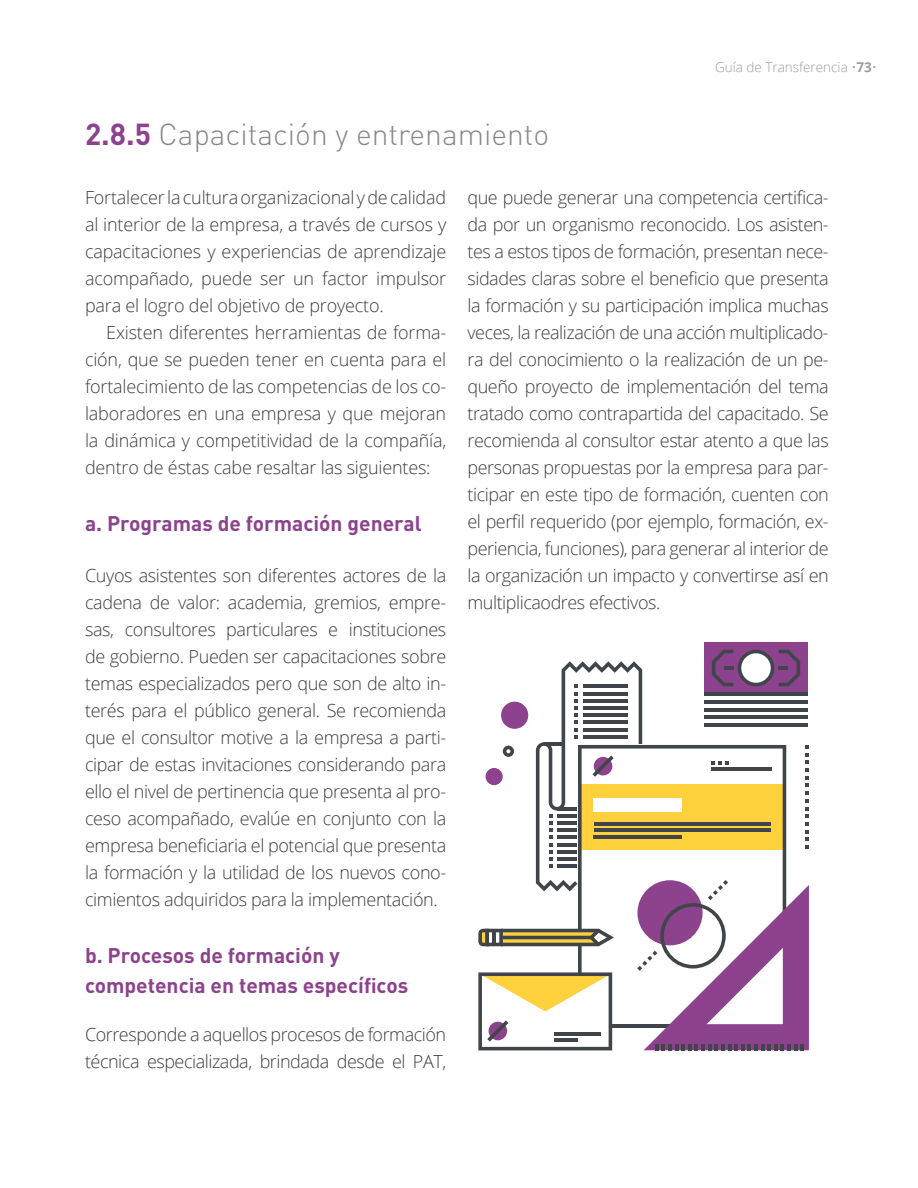
<style>
.page{position:relative;width:918px;height:1188px;background:#fff}
.page>*{position:absolute;margin:0;border:0;box-sizing:border-box;transform-origin:0 0}
.t1{font:300 30px "DIN Pro";color:#878787}
.t2{font:700 21px/30px "DIN Pro";color:#8d428e}
.t3{font:300 18px/27px "Open Sans";letter-spacing:-.02em;color:#3c3c3b;text-align:justify}
.t4{font:300 13.5px "Open Sans";color:#9d9d9c}
.s1{font-weight:700}
.s2{font-weight:700;color:#8d428e}
</style>
<div class="page">
<div style="left:704px;top:642px;width:104px;height:52px;background:#8d428e"></div>
<svg style="left:478px;top:650px;width:331px;height:400px"></svg>
<p class="t4" style="left:715px;top:58px;width:163px">Guía de Transferencia •<span class="s1">73</span>•</p>
<h1 class="t1" style="left:85px;top:114px;width:466px"><span class="s2">2.8.5</span> Capacitación y entrenamiento</h1>
<p class="t3" style="left:85px;top:184px;width:363px">Fortalecer la cultura organizacional y de calidad al interior de la empresa, a través de cursos y capacitaciones y experiencias de aprendizaje acompañado, puede ser un factor impulsor para el logro del objetivo de proyecto.</p>
<p class="t3" style="left:85px;top:319px;width:363px;text-indent:21px">Existen diferentes herramientas de forma&shy;ción, que se pueden tener en cuenta para el fortalecimiento de las competencias de los co&shy;laboradores en una empresa y que mejoran la dinámica y competitividad de la compañía, dentro de éstas cabe resaltar las siguientes:</p>
<p class="t2" style="left:85px;top:508px;width:338px">a. Programas de formación general</p>
<p class="t3" style="left:85px;top:562px;width:363px">Cuyos asistentes son diferentes actores de la cadena de valor: academia, gremios, empre&shy;sas, consultores particulares e instituciones de gobierno. Pueden ser capacitaciones sobre temas especializados pero que son de alto in&shy;terés para el público general. Se recomienda que el consultor motive a la empresa a parti&shy;cipar de estas invitaciones considerando para ello el nivel de pertinencia que presenta al pro&shy;ceso acompañado, evalúe en conjunto con la empresa beneficiaria el potencial que presenta la formación y la utilidad de los nuevos cono&shy;cimientos adquiridos para la implementación.</p>
<p class="t2" style="left:85px;top:940px;width:325px">b. Procesos de formación y competencia en temas específicos</p>
<p class="t3" style="left:85px;top:1021px;width:363px">Corresponde a aquellos procesos de formación técnica especializada, brindada desde el PAT,</p>
<p class="t3" style="left:468px;top:184px;width:363px">que puede generar una competencia certifica&shy;da por un organismo reconocido. Los asisten&shy;tes a estos tipos de formación, presentan nece&shy;sidades claras sobre el beneficio que presenta la formación y su participación implica muchas veces, la realización de una acción multiplicado&shy;ra del conocimiento o la realización de un pe&shy;queño proyecto de implementación del tema tratado como contrapartida del capacitado. Se recomienda al consultor estar atento a que las personas propuestas por la empresa para par&shy;ticipar en este tipo de formación, cuenten con el perfil requerido (por ejemplo, formación, ex&shy;periencia, funciones), para generar al interior de la organización un impacto y convertirse así en multiplicaodres efectivos.</p>
</div>
